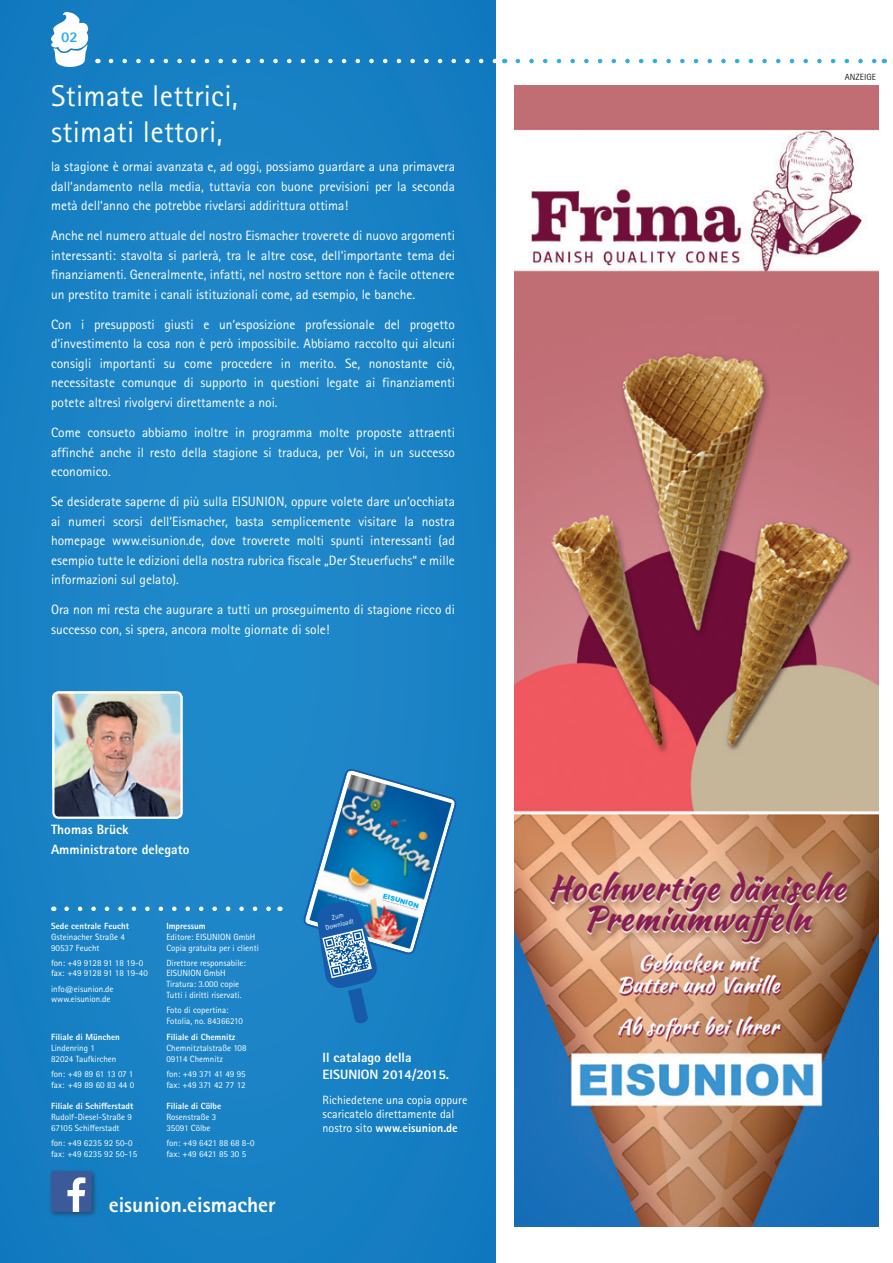
<style>
.page{position:relative;width:893px;height:1263px;background:#fff}
.page>*{position:absolute;margin:0;border:0;box-sizing:border-box;transform-origin:0 0}
.t1{font:30px/36px "Rotis Sans Serif Pro";letter-spacing:.01em;color:#fff}
.t2{font:800 21.6px "Rotis Sans Serif Pro";color:#fff}
.t3{font:800 15px "Rotis Sans Serif Pro";color:#2cafe4}
.t4{font:13.5px/19.5px "Rotis Sans Serif Pro";color:#fff;text-align:justify}
.t5{font:800 13.5px/19.5px "Rotis Sans Serif Pro";color:#fff}
.t6{font:12px/14.4px "Rotis Sans Serif Pro";color:#fff}
.t7{font:9px/10.8px "Rotis Sans Serif Pro";color:#fff}
.t8{font:800 9px "Rotis Sans Serif Pro";color:#fff}
.t9{font:9px "Rotis Sans Serif Pro";color:#231f20}
.t10{font:6.75px/8.1px "Rotis Sans Serif Pro";color:#fff;text-align:center}
.t11{font:900 6.6px "Arial";color:#00aeef}
.t12{font:700 2.25px "Arial Narrow";color:#fff}
.t13{font:700 2.1px "Arial Narrow";color:#939598}
.s1{font-weight:800}
</style>
<div class="page">
<div style="left:0;top:0;width:496px;height:1263px;background:#1982c5"></div>
<svg style="left:67px;top:906px;width:204px;height:5px"></svg>
<svg style="left:51px;top:12px;width:38px;height:55px"></svg>
<div style="left:48px;top:1168px;width:50px;height:50px;background:#231f20;opacity:.5"></div>
<div style="left:51px;top:1171px;width:41px;height:41px;background:#3c5a99;border-radius:2px"></div>
<svg style="left:67px;top:1177px;width:18px;height:35px"></svg>
<svg style="left:111px;top:59px;width:766px;height:4px"></svg>
<svg style="left:303px;top:769px;width:154px;height:254px"></svg>
<img style="left:55px;top:694px;width:125px;height:122px">
<div style="left:52px;top:691px;width:131px;height:128px;border:2px solid #fff;border-radius:5px"></div>
<img style="left:514px;top:85px;width:364px;height:1141px">
<p class="t3" style="left:61px;top:27px;width:18px">02</p>
<h1 class="t1" style="left:51px;top:78px;width:188px">Stimate lettrici, stimati lettori,</h1>
<p class="t4" style="left:51px;top:157px;width:405px">la stagione è ormai avanzata e, ad oggi, possiamo guardare a una primavera dall‘andamento nella media, tuttavia con buone previsioni per la seconda metà dell‘anno che potrebbe rivelarsi addirittura ottima!</p>
<p class="t4" style="left:51px;top:226px;width:405px">Anche nel numero attuale del nostro Eismacher troverete di nuovo argomenti interessanti: stavolta si parlerà, tra le altre cose, dell‘importante tema dei finanziamenti. Generalmente, infatti, nel nostro settore non è facile ottenere un prestito tramite i canali istituzionali come, ad esempio, le banche.</p>
<p class="t4" style="left:51px;top:315px;width:405px">Con i presupposti giusti e un‘esposizione professionale del progetto d‘investimento la cosa non è però impossibile. Abbiamo raccolto qui alcuni consigli importanti su come procedere in merito. Se, nonostante ciò, necessitaste comunque di supporto in questioni legate ai finanziamenti potete altresì rivolgervi direttamente a noi.</p>
<p class="t4" style="left:51px;top:423px;width:405px">Come consueto abbiamo inoltre in programma molte proposte attraenti affinché anche il resto della stagione si traduca, per Voi, in un successo economico.</p>
<p class="t4" style="left:51px;top:492px;width:405px">Se desiderate saperne di più sulla EISUNION, oppure volete dare un‘occhiata ai numeri scorsi dell‘Eismacher, basta semplicemente visitare la nostra homepage www.eisunion.de, dove troverete molti spunti interessanti (ad esempio tutte le edizioni della nostra rubrica fiscale „Der Steuerfuchs“ e mille informazioni sul gelato).</p>
<p class="t4" style="left:51px;top:600px;width:405px">Ora non mi resta che augurare a tutti un proseguimento di stagione ricco di successo con, si spera, ancora molte giornate di sole!</p>
<p class="t5" style="left:51px;top:820px;width:140px">Thomas Brück<br>Amministratore delegato</p>
<p class="t8" style="left:51px;top:920px;width:80px">Sede centrale Feucht</p>
<p class="t7" style="left:51px;top:931px;width:75px">Gsteinacher Straße 4<br>90537 Feucht</p>
<p class="t7" style="left:51px;top:957px;width:98px">fon: +49 9128 91 18 19-0 fax: +49 9128 91 18 19-40</p>
<p class="t7" style="left:51px;top:983px;width:64px">info@eisunion.de www.eisunion.de</p>
<p class="t8" style="left:51px;top:1031px;width:70px">Filiale di München</p>
<p class="t7" style="left:51px;top:1043px;width:67px">Lindenring 1<br>82024 Taufkirchen</p>
<p class="t7" style="left:51px;top:1068px;width:85px">fon: +49 89 61 13 07 1 fax: +49 89 60 83 44 0</p>
<p class="t8" style="left:51px;top:1101px;width:84px">Filiale di Schifferstadt</p>
<p class="t7" style="left:51px;top:1112px;width:82px">Rudolf-Diesel-Straße 9<br>67105 Schifferstadt</p>
<p class="t7" style="left:51px;top:1138px;width:88px">fon: +49 6235 92 50-0 fax: +49 6235 92 50-15</p>
<p class="t8" style="left:166px;top:920px;width:41px">Impressum</p>
<p class="t7" style="left:166px;top:931px;width:94px">Editore: EISUNION GmbH<br>Copia gratuita per i clienti</p>
<p class="t7" style="left:166px;top:957px;width:81px">Direttore responsabile:<br>EISUNION GmbH<br>Tiratura: 3.000 copie<br>Tutti i diritti riservati.</p>
<p class="t7" style="left:166px;top:1005px;width:78px">Foto di copertina:<br>Fotolia, no. 84366210</p>
<p class="t8" style="left:166px;top:1031px;width:70px">Filiale di Chemnitz</p>
<p class="t7" style="left:166px;top:1043px;width:82px">Chemnitztalstraße 108<br>09114 Chemnitz</p>
<p class="t7" style="left:166px;top:1068px;width:81px">fon: +49 371 41 49 95 fax: +49 371 42 77 12</p>
<p class="t8" style="left:166px;top:1101px;width:56px">Filiale di Cölbe</p>
<p class="t7" style="left:166px;top:1112px;width:51px">Rosenstraße 3<br>35091 Cölbe</p>
<p class="t7" style="left:166px;top:1138px;width:90px">fon: +49 6421 88 68 8-0 fax: +49 6421 85 30 5</p>
<h2 class="t2" style="left:109px;top:1191px;width:169px">eisunion.eismacher</h2>
<p class="t11" style="left:384px;top:892px;width:38px;rotate:16deg">EISUNION</p>
<p class="t12" style="left:328px;top:893px;width:44px;rotate:16deg">2014 / 2015 Rohstoffe - Snack &amp; Bar - Zubehör</p>
<p class="t13" style="left:383px;top:898px;width:38px;rotate:16deg">Ihr starker Partner für den besten Eisgenuss</p>
<p class="t10" style="left:323px;top:915px;width:30px;rotate:-13deg">Zum<br>Download!</p>
<p class="t5" style="left:323px;top:1050px;width:128px;line-height:16.2px">Il catalago della<br>EISUNION 2014/2015.</p>
<p class="t6" style="left:323px;top:1092px;width:146px">Richiedetene una copia oppure scaricatelo direttamente dal nostro sito <span class="s1">www.eisunion.de</span></p>
<p class="t9" style="left:845px;top:71px;width:33px">ANZEIGE</p>
</div>
